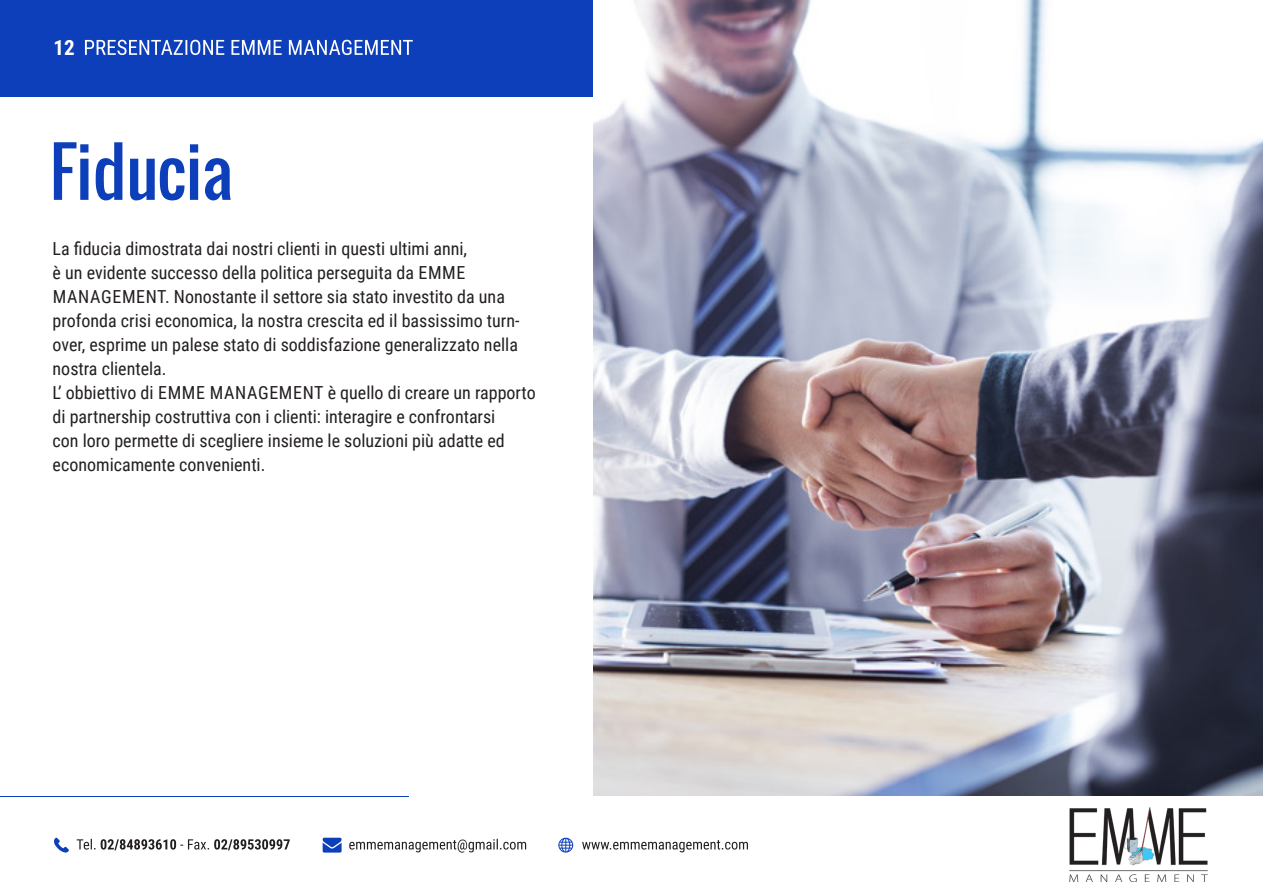
<style>
.page{position:relative;width:1263px;height:893px;background:#fff}
.page>*{position:absolute;margin:0;border:0;box-sizing:border-box;transform-origin:0 0}
.t1{font:65.85px "Oswald";color:#0d3fba}
.t2{font:700 21px "Roboto Condensed";color:#fff}
.t3{font:18px/24px "Roboto Condensed";color:#231f20}
</style>
<div class="page">
<div style="left:0;top:0;width:593px;height:97px;background:#0d3fba"></div>
<hr style="left:0;top:796px;width:409px;height:1px;background:#0d3fba">
<svg style="left:85px;top:40px;width:328px;height:15px"></svg>
<svg style="left:77px;top:839px;width:213px;height:11px"></svg>
<svg style="left:349px;top:839px;width:177px;height:14px"></svg>
<svg style="left:582px;top:840px;width:166px;height:12px"></svg>
<svg style="left:54px;top:838px;width:15px;height:15px"></svg>
<svg style="left:323px;top:838px;width:19px;height:15px"></svg>
<svg style="left:558px;top:838px;width:15px;height:15px"></svg>
<img style="left:1069px;top:808px;width:139px;height:73px">
<img style="left:593px;top:0;width:670px;height:795px">
<p class="t2" style="left:53px;top:33px;width:23px">12</p>
<p class="t1" style="left:50px;top:122px;width:185px">Fiducia</p>
<p class="t3" style="left:53px;top:236px;width:468px">La fiducia dimostrata dai nostri clienti in questi ultimi anni,<br>è un evidente successo della politica perseguita da EMME MANAGEMENT. Nonostante il settore sia stato investito da una profonda crisi economica, la nostra crescita ed il bassissimo turn&shy;over, esprime un palese stato di soddisfazione generalizzato nella nostra clientela.</p>
<p class="t3" style="left:53px;top:380px;width:485px">L’ obbiettivo di EMME MANAGEMENT è quello di creare un rapporto di partnership costruttiva con i clienti: interagire e confrontarsi<br>con loro permette di scegliere insieme le soluzioni più adatte ed economicamente convenienti.</p>
</div>
